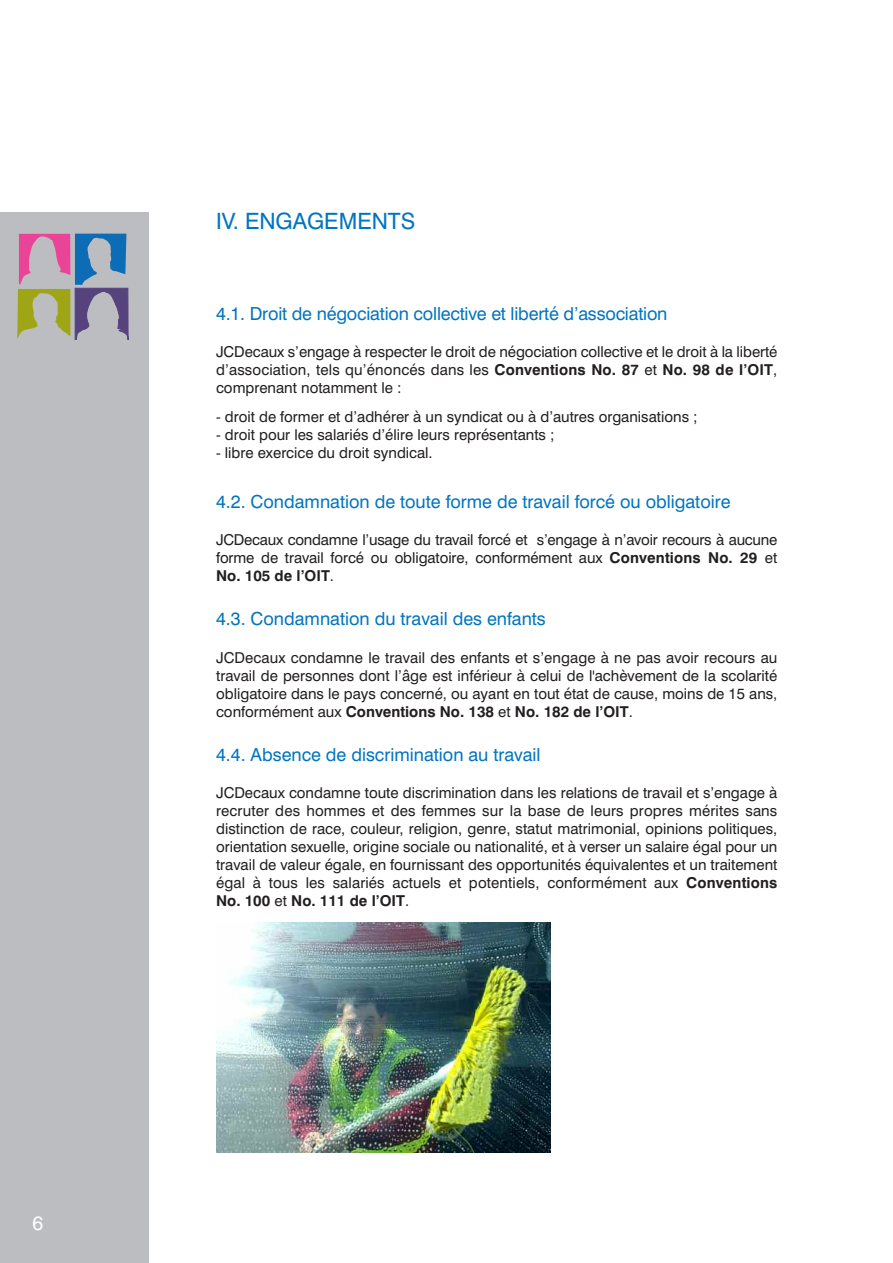
<style>
.page{position:relative;width:893px;height:1263px;background:#fff}
.page>*{position:absolute;margin:0;border:0;box-sizing:border-box;transform-origin:0 0}
.t1{font:22.5px "Swiss 721 BT";color:#0075bf}
.t2{font:19.5px "Swiss 721 BT";color:#fff}
.t3{font:18px "Swiss 721 BT";color:#0075bf}
.t4{font:15px/18px "Swiss 721 BT";color:#231f20;text-align:justify}
.s1{font-weight:700}
</style>
<div class="page">
<div style="left:0;top:213px;width:149px;height:1050px;background:#bcbdc0"></div>
<svg style="left:17px;top:234px;width:112px;height:106px"></svg>
<img style="left:216px;top:922px;width:334px;height:230px">
<h2 class="t2" style="left:32px;top:1216px;width:12px">6</h2>
<h1 class="t1" style="left:216px;top:213px;width:201px">IV. ENGAGEMENTS</h1>
<p class="t3" style="left:216px;top:307px;width:453px">4.1. Droit de négociation collective et liberté d’association</p>
<p class="t4" style="left:216px;top:344px;width:563px">JCDecaux s’engage à respecter le droit de négociation collective et le droit à la liberté d’association, tels qu’énoncés dans les <span class="s1">Conventions No. 87</span> et <span class="s1">No. 98 de l’OIT</span>, comprenant notamment le :</p>
<p class="t4" style="left:216px;top:409px;width:483px">- droit de former et d’adhérer à un syndicat ou à d’autres organisations ;</p>
<p class="t4" style="left:216px;top:427px;width:340px">- droit pour les salariés d’élire leurs représentants ;</p>
<p class="t4" style="left:216px;top:445px;width:218px">- libre exercice du droit syndical.</p>
<p class="t3" style="left:216px;top:495px;width:516px">4.2. Condamnation de toute forme de travail forcé ou obligatoire</p>
<p class="t4" style="left:216px;top:532px;width:563px">JCDecaux condamne l’usage du travail forcé et s’engage à n’avoir recours à aucune forme de travail forcé ou obligatoire, conformément aux <span class="s1">Conventions No. 29</span> et <span class="s1">No. 105 de l’OIT</span>.</p>
<p class="t3" style="left:216px;top:612px;width:331px">4.3. Condamnation du travail des enfants</p>
<p class="t4" style="left:216px;top:650px;width:563px">JCDecaux condamne le travail des enfants et s’engage à ne pas avoir recours au travail de personnes dont l’âge est inférieur à celui de l'achèvement de la scolarité obligatoire dans le pays concerné, ou ayant en tout état de cause, moins de 15 ans, conformément aux <span class="s1">Conventions No. 138</span> et <span class="s1">No. 182 de l’OIT</span>.</p>
<p class="t3" style="left:216px;top:748px;width:326px">4.4. Absence de discrimination au travail</p>
<p class="t4" style="left:216px;top:785px;width:563px">JCDecaux condamne toute discrimination dans les relations de travail et s’engage à recruter des hommes et des femmes sur la base de leurs propres mérites sans distinction de race, couleur, religion, genre, statut matrimonial, opinions politiques, orientation sexuelle, origine sociale ou nationalité, et à verser un salaire égal pour un travail de valeur égale, en fournissant des opportunités équivalentes et un traitement égal à tous les salariés actuels et potentiels, conformément aux <span class="s1">Conventions No. 100</span> et <span class="s1">No. 111 de l’OIT</span>.</p>
</div>
